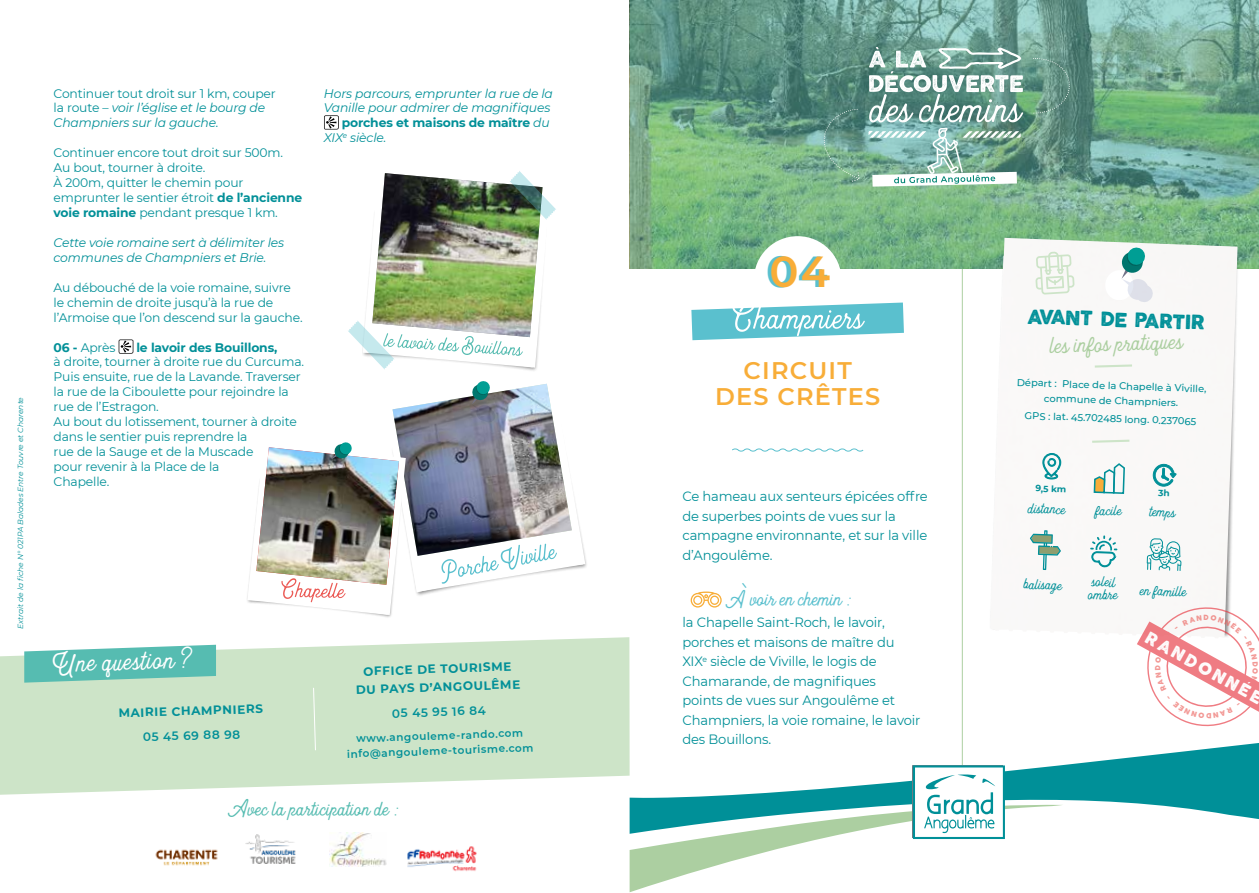
<style>
.page{position:relative;width:1259px;height:893px;background:#fff}
.page>*{position:absolute;margin:0;border:0;box-sizing:border-box;transform-origin:0 0}
.t1{font:600 43.35px "Montserrat";color:#f8ad38}
.t2{font:31.65px "Heritage";color:#fff}
.t3{font:27.9px "Heritage";color:#accfa1}
.t4{font:25.65px "Brawls Typeface Rough";color:#009098}
.t5{font:24px "Heritage";color:#56bcb1}
.t6{font:600 24px/25.7px "Montserrat";letter-spacing:.05em;color:#f8ad38;text-align:center}
.t7{font:24px "Heritage";letter-spacing:-.005em;color:#5ac0ce}
.t8{font:21.75px "Brawls Typeface Rough";color:#fff}
.t9{font:17.55px/12.8px "Heritage";color:#009098}
.t10{font:13.5px/19.5px "Montserrat";letter-spacing:-.01em;color:#029098}
.t11{font:12.45px/15px "Montserrat";letter-spacing:-.01em;color:#029098}
.t12{font:italic 12.45px/15px "Montserrat";letter-spacing:-.01em;color:#029098}
.t13{font:700 12.45px "Montserrat";letter-spacing:-.01em;color:#029098}
.t14{font:700 12px/18.3px "Montserrat";color:#029098;text-align:center}
.t15{font:600 12px "Montserrat";color:#029098}
.t16{font:600 10.5px/15px "Montserrat";color:#029098;text-align:center}
.t17{font:500 9.9px/15px "Montserrat";color:#009098;text-align:center}
.t18{font:9.45px "Brawls Typeface Rough";color:#eb5b56}
.t19{font:700 8.85px "Montserrat";color:#029098}
.t20{font:italic 7.5px "Montserrat";color:#029098}
.s1{font-style:normal}
.s2{font-weight:700}
.s3{font-weight:400;font-style:italic}
</style>
<div class="page">
<svg style="left:629px;top:0;width:630px;height:269px;background:#71a98a"></svg>
<svg style="left:690px;top:592px;width:31px;height:16px"></svg>
<svg style="left:732px;top:448px;width:132px;height:4px"></svg>
<div style="left:754px;top:236px;width:87px;height:87px;background:#fff;border-radius:50%"></div>
<svg style="left:629px;top:743px;width:630px;height:77px"></svg>
<img style="left:990px;top:238px;width:247px;height:362px">
<svg style="left:1035px;top:252px;width:39px;height:43px"></svg>
<svg style="left:1092px;top:363px;width:42px;height:6px"></svg>
<svg style="left:1120px;top:246px;width:34px;height:56px"></svg>
<svg style="left:1042px;top:453px;width:19px;height:37px"></svg>
<svg style="left:1092px;top:462px;width:34px;height:33px"></svg>
<svg style="left:1087px;top:535px;width:31px;height:33px"></svg>
<svg style="left:1146px;top:538px;width:35px;height:33px"></svg>
<svg style="left:1090px;top:438px;width:41px;height:6px"></svg>
<hr style="left:962px;top:269px;width:1px;height:522px;background:#accfa1">
<svg style="left:629px;top:765px;width:434px;height:127px"></svg>
<svg style="left:1030px;top:530px;width:31px;height:40px"></svg>
<svg style="left:119px;top:339px;width:14px;height:15px"></svg>
<svg style="left:0;top:637px;width:629px;height:158px;background:#d2e7ce"></svg>
<img style="left:155px;top:849px;width:63px;height:17px">
<img style="left:407px;top:846px;width:70px;height:26px">
<img style="left:245px;top:834px;width:51px;height:30px">
<img style="left:329px;top:833px;width:58px;height:34px">
<svg style="left:24px;top:645px;width:192px;height:38px;background:#6fc5b9"></svg>
<svg style="left:313px;top:687px;width:3px;height:64px"></svg>
<svg style="left:324px;top:115px;width:15px;height:15px"></svg>
<div style="left:247px;top:477px;width:155px;height:141px;background:#000;opacity:.45"></div>
<svg style="left:804px;top:47px;width:276px;height:146px;background:#7ca898"></svg>
<img style="left:247px;top:381px;width:338px;height:234px">
<img style="left:348px;top:171px;width:208px;height:199px">
<svg style="left:691px;top:302px;width:213px;height:38px"></svg>
<svg style="left:1152px;top:464px;width:24px;height:32px"></svg>
<svg style="left:1137px;top:600px;width:122px;height:127px"></svg>
<p class="t20" style="left:15px;top:629px;width:233px;rotate:-90deg">Extrait de la fiche N° 021PA Balades Entre Touvre et Charente</p>
<p class="t12" style="left:54px;top:85px;width:224px"><span class="s1">Continuer tout droit sur 1 km, couper la route –</span> voir l’église et le bourg de<br>Champniers sur la gauche.</p>
<p class="t11" style="left:54px;top:145px;width:250px">Continuer encore tout droit sur 500m.<br>Au bout, tourner à droite.<br>À 200m, quitter le chemin pour emprunter le sentier étroit <span class="s2">de l’ancienne voie romaine</span> pendant presque 1 km.</p>
<p class="t12" style="left:54px;top:235px;width:232px">Cette voie romaine sert à délimiter les communes de Champniers et Brie.</p>
<p class="t11" style="left:54px;top:279px;width:250px">Au débouché de la voie romaine, suivre le chemin de droite jusqu’à la rue de l’Armoise que l’on descend sur la gauche.</p>
<p class="t11" style="left:54px;top:339px;width:64px"><span class="s2">06 -</span> Après</p>
<p class="t13" style="left:136px;top:338px;width:142px">le lavoir des Bouillons,</p>
<p class="t11" style="left:54px;top:354px;width:252px">à droite, tourner à droite rue du Curcuma.<br>Puis ensuite, rue de la Lavande. Traverser la rue de la Ciboulette pour rejoindre la rue de l’Estragon.<br>Au bout du lotissement, tourner à droite dans le sentier puis reprendre la<br>rue de la Sauge et de la Muscade<br>pour revenir à la Place de la<br>Chapelle.</p>
<p class="t12" style="left:324px;top:85px;width:230px">Hors parcours, emprunter la rue de la</p>
<p class="t12" style="left:324px;top:100px;width:228px">Vanille pour admirer de magnifiques</p>
<p class="t13" style="left:342px;top:114px;width:210px">porches et maisons de maître <span class="s3">du</span></p>
<p class="t12" style="left:324px;top:130px;width:64px">XIX<sup>e</sup> siècle.</p>
<h2 class="t2" style="left:52px;top:646px;width:143px;rotate:-2deg">Une question ?</h2>
<p class="t14" style="left:118px;top:703px;width:146px;rotate:-2deg">MAIRIE CHAMPNIERS</p>
<p class="t15" style="left:143px;top:729px;width:99px;rotate:-2deg">05 45 69 88 98</p>
<p class="t14" style="left:355px;top:662px;width:166px;rotate:-2deg">OFFICE DE TOURISME<br>DU PAYS D’ANGOULÊME</p>
<p class="t15" style="left:392px;top:705px;width:95px;rotate:-2deg">05 45 95 16 84</p>
<p class="t16" style="left:346px;top:731px;width:188px;rotate:-2deg">www.angouleme-rando.com info@angouleme-tourisme.com</p>
<h3 class="t5" style="left:228px;top:796px;width:173px">Avec la participation de :</h3>
<h1 class="t1" style="left:769px;top:241px;width:62px">04</h1>
<h3 class="t6" style="left:715px;top:356px;width:167px">CIRCUIT<br>DES CRÊTES</h3>
<p class="t10" style="left:682px;top:486px;width:247px">Ce hameau aux senteurs épicées offre de superbes points de vues sur la campagne environnante, et sur la ville d’Angoulême.</p>
<h3 class="t7" style="left:726px;top:585px;width:128px">À voir en chemin :</h3>
<p class="t10" style="left:682px;top:612px;width:240px">la Chapelle Saint-Roch, le lavoir, porches et maisons de maître du<br>XIX<sup>e</sup> siècle de Viville, le logis de<br>Chamarande, de magnifiques<br>points de vues sur Angoulême et<br>Champniers, la voie romaine, le lavoir des Bouillons.</p>
<h3 class="t4" style="left:1028px;top:303px;width:179px;rotate:2deg">avant de partir</h3>
<h3 class="t3" style="left:1049px;top:330px;width:135px;rotate:-2deg">les infos pratiques</h3>
<p class="t17" style="left:1017px;top:374px;width:191px;rotate:2deg">Départ : Place de la Chapelle à Viville, commune de Champniers.</p>
<p class="t17" style="left:1025px;top:408px;width:173px;rotate:2deg">GPS : lat. 45.702485 long. 0.237065</p>
<p class="t19" style="left:1035px;top:482px;width:32px;rotate:2deg">9,5 km</p>
<h3 class="t9" style="left:1028px;top:502px;width:39px;rotate:2deg">distance</h3>
<h3 class="t9" style="left:1095px;top:504px;width:28px;rotate:2deg">facile</h3>
<h3 class="t9" style="left:1149px;top:506px;width:27px;rotate:2deg">temps</h3>
<h3 class="t9" style="left:1088px;top:575px;width:31px;rotate:2deg">soleil ombre</h3>
<h3 class="t9" style="left:1023px;top:578px;width:40px;rotate:2deg">balisage</h3>
<h3 class="t9" style="left:1140px;top:584px;width:48px;rotate:2deg">en famille</h3>
<h3 class="t8" style="left:1153px;top:626px;width:132px;rotate:29deg">randOnnée</h3>
<p class="t18" style="left:1211px;top:721px;width:7px;rotate:180deg">d</p>
</div>
